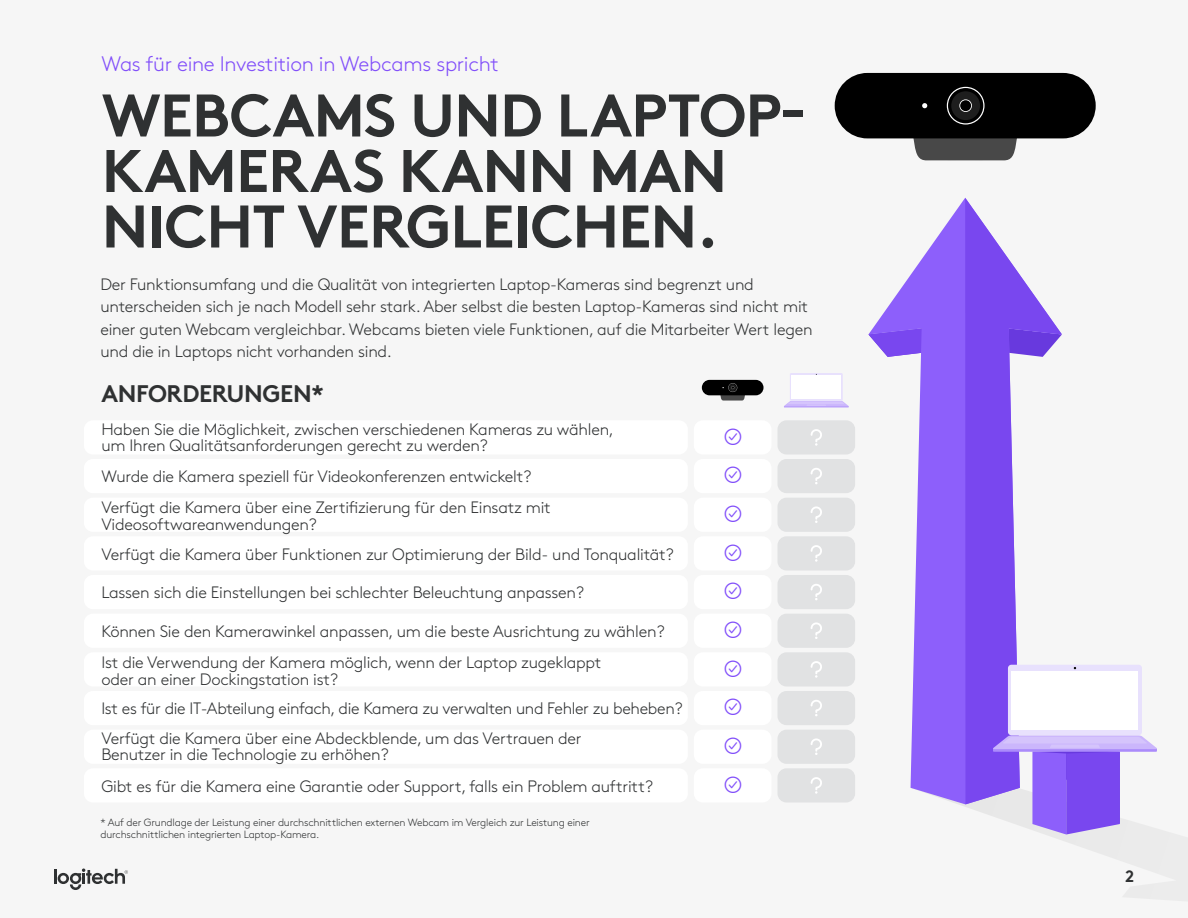
<style>
.page{position:relative;width:1188px;height:918px;background:#f6f6f6}
.page>*{position:absolute;margin:0;border:0;box-sizing:border-box;transform-origin:0 0}
.t1{font:700 60px/55.5px "Brown Pro";letter-spacing:-.015em;color:#2f3132}
.t2{font:700 24px "Brown Pro";letter-spacing:-.015em;color:#2f3132}
.t3{font:300 21px "Brown Pro";letter-spacing:-.015em;color:#814efa}
.t4{font:300 16.5px/16.5px "Brown Pro";letter-spacing:-.015em;color:#2f3132}
.t5{font:700 16.5px "Brown Pro";color:#2f3132}
.t6{font:300 10.5px/12.6px "Brown Pro";letter-spacing:-.015em;color:#2f3132}
</style>
<div class="page">
<div style="left:835px;top:73px;width:261px;height:65px;background:#000;border-radius:33px"></div>
<svg style="left:911px;top:87px;width:109px;height:74px"></svg>
<svg style="left:911px;top:357px;width:54px;height:378px;background:#976efa"></svg>
<svg style="left:868px;top:198px;width:97px;height:159px"></svg>
<svg style="left:965px;top:198px;width:97px;height:537px;fill:#7947ef"></svg>
<svg style="left:911px;top:735px;width:260px;height:164px"></svg>
<div style="left:1008px;top:665px;width:134px;height:70px;background:#e8e1fd;border-radius:3px"></div>
<div style="left:1012px;top:671px;width:126px;height:59px;background:#fff"></div>
<div style="left:84px;top:420px;width:604px;height:35px;background:#fff;border-radius:9px"></div>
<div style="left:84px;top:614px;width:604px;height:34px;background:#fff;border-radius:9px"></div>
<div style="left:84px;top:459px;width:604px;height:34px;background:#fff;border-radius:9px"></div>
<div style="left:84px;top:652px;width:604px;height:35px;background:#fff;border-radius:9px"></div>
<div style="left:84px;top:498px;width:604px;height:34px;background:#fff;border-radius:9px"></div>
<div style="left:84px;top:691px;width:604px;height:34px;background:#fff;border-radius:9px"></div>
<div style="left:84px;top:536px;width:604px;height:35px;background:#fff;border-radius:9px"></div>
<div style="left:84px;top:730px;width:604px;height:34px;background:#fff;border-radius:9px"></div>
<div style="left:84px;top:575px;width:604px;height:34px;background:#fff;border-radius:9px"></div>
<div style="left:84px;top:768px;width:604px;height:35px;background:#fff;border-radius:9px"></div>
<div style="left:694px;top:420px;width:78px;height:35px;background:#fff;border-radius:9px"></div>
<div style="left:694px;top:614px;width:78px;height:34px;background:#fff;border-radius:9px"></div>
<div style="left:694px;top:459px;width:78px;height:34px;background:#fff;border-radius:9px"></div>
<div style="left:694px;top:652px;width:78px;height:35px;background:#fff;border-radius:9px"></div>
<div style="left:694px;top:498px;width:78px;height:34px;background:#fff;border-radius:9px"></div>
<div style="left:694px;top:691px;width:78px;height:34px;background:#fff;border-radius:9px"></div>
<div style="left:694px;top:536px;width:78px;height:35px;background:#fff;border-radius:9px"></div>
<div style="left:694px;top:730px;width:78px;height:34px;background:#fff;border-radius:9px"></div>
<div style="left:694px;top:575px;width:78px;height:34px;background:#fff;border-radius:9px"></div>
<div style="left:694px;top:768px;width:78px;height:35px;background:#fff;border-radius:9px"></div>
<div style="left:778px;top:420px;width:77px;height:35px;background:#e1e2e3;border-radius:9px"></div>
<div style="left:778px;top:614px;width:77px;height:34px;background:#e1e2e3;border-radius:9px"></div>
<div style="left:778px;top:459px;width:77px;height:34px;background:#e1e2e3;border-radius:9px"></div>
<div style="left:778px;top:652px;width:77px;height:35px;background:#e1e2e3;border-radius:9px"></div>
<div style="left:778px;top:498px;width:77px;height:34px;background:#e1e2e3;border-radius:9px"></div>
<div style="left:778px;top:691px;width:77px;height:34px;background:#e1e2e3;border-radius:9px"></div>
<div style="left:778px;top:536px;width:77px;height:35px;background:#e1e2e3;border-radius:9px"></div>
<div style="left:778px;top:730px;width:77px;height:34px;background:#e1e2e3;border-radius:9px"></div>
<div style="left:778px;top:575px;width:77px;height:34px;background:#e1e2e3;border-radius:9px"></div>
<div style="left:778px;top:768px;width:77px;height:35px;background:#e1e2e3;border-radius:9px"></div>
<div style="left:702px;top:380px;width:62px;height:15px;background:#000;border-radius:8px"></div>
<svg style="left:720px;top:383px;width:26px;height:18px"></svg>
<svg style="left:784px;top:401px;width:65px;height:6px"></svg>
<svg style="left:790px;top:373px;width:53px;height:28px"></svg>
<div style="left:791px;top:376px;width:50px;height:23px;background:#fff"></div>
<svg style="left:811px;top:429px;width:11px;height:17px"></svg>
<svg style="left:811px;top:622px;width:11px;height:17px"></svg>
<svg style="left:811px;top:468px;width:11px;height:16px"></svg>
<svg style="left:811px;top:661px;width:11px;height:17px"></svg>
<svg style="left:811px;top:506px;width:11px;height:17px"></svg>
<svg style="left:811px;top:700px;width:11px;height:16px"></svg>
<svg style="left:811px;top:545px;width:11px;height:17px"></svg>
<svg style="left:811px;top:738px;width:11px;height:17px"></svg>
<svg style="left:811px;top:584px;width:11px;height:16px"></svg>
<svg style="left:811px;top:777px;width:11px;height:17px"></svg>
<hr style="left:54px;top:869px;width:3px;height:15px;background:#2f3132">
<svg style="left:58px;top:868px;width:70px;height:22px"></svg>
<p class="t3" style="left:101px;top:48px;width:399px">Was für eine Investition in Webcams spricht</p>
<h1 class="t1" style="left:102px;top:81px;width:707px">WEBCAMS UND LAPTOP-<br>KAMERAS KANN MAN<br>NICHT VERGLEICHEN.</h1>
<p class="t4" style="left:100px;top:272px;width:714px;line-height:22.5px">Der Funktionsumfang und die Qualität von integrierten Laptop-Kameras sind begrenzt und unterscheiden sich je nach Modell sehr stark. Aber selbst die besten Laptop-Kameras sind nicht mit einer guten Webcam vergleichbar. Webcams bieten viele Funktionen, auf die Mitarbeiter Wert legen und die in Laptops nicht vorhanden sind.</p>
<h2 class="t2" style="left:101px;top:374px;width:224px">ANFORDERUNGEN*</h2>
<p class="t4" style="left:101px;top:419px;width:514px">Haben Sie die Möglichkeit, zwischen verschiedenen Kameras zu wählen, um Ihren Qualitätsanforderungen gerecht zu werden?</p>
<p class="t4" style="left:101px;top:467px;width:432px">Wurde die Kamera speziell für Videokonferenzen entwickelt?</p>
<p class="t4" style="left:101px;top:498px;width:451px">Verfügt die Kamera über eine Zertifizierung für den Einsatz mit<br>Videosoftwareanwendungen?</p>
<p class="t4" style="left:101px;top:544px;width:574px">Verfügt die Kamera über Funktionen zur Optimierung der Bild- und Tonqualität?</p>
<p class="t4" style="left:101px;top:583px;width:484px">Lassen sich die Einstellungen bei schlechter Beleuchtung anpassen?</p>
<p class="t4" style="left:101px;top:622px;width:565px">Können Sie den Kamerawinkel anpassen, um die beste Ausrichtung zu wählen?</p>
<p class="t4" style="left:101px;top:653px;width:502px">Ist die Verwendung der Kamera möglich, wenn der Laptop zugeklappt oder an einer Dockingstation ist?</p>
<p class="t4" style="left:101px;top:699px;width:583px">Ist es für die IT-Abteilung einfach, die Kamera zu verwalten und Fehler zu beheben?</p>
<p class="t4" style="left:101px;top:729px;width:482px">Verfügt die Kamera über eine Abdeckblende, um das Vertrauen der<br>Benutzer in die Technologie zu erhöhen?</p>
<p class="t4" style="left:101px;top:776px;width:553px">Gibt es für die Kamera eine Garantie oder Support, falls ein Problem auftritt?</p>
<p class="t6" style="left:100px;top:815px;width:491px">* Auf der Grundlage der Leistung einer durchschnittlichen externen Webcam im Vergleich zur Leistung einer durchschnittlichen integrierten Laptop-Kamera.</p>
<p class="t5" style="left:1125px;top:863px;width:10px">2</p>
</div>
